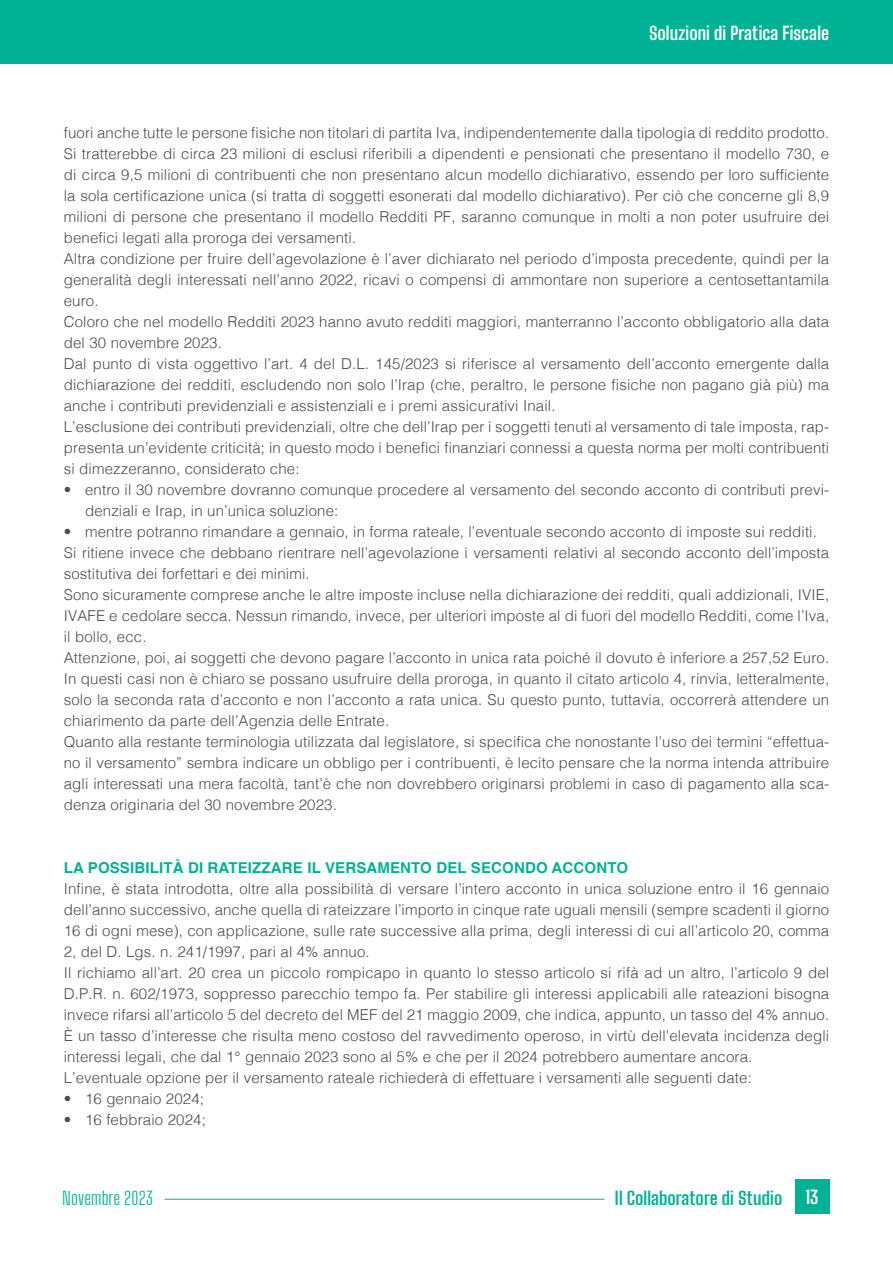
<style>
.page{position:relative;width:893px;height:1263px;background:#fff}
.page>*{position:absolute;margin:0;border:0;box-sizing:border-box;transform-origin:0 0}
.t1{font:700 18px "Big Shoulders Text";letter-spacing:.005em;color:#fff}
.t2{font:700 18px "Big Shoulders Text";color:#00b294}
.t3{font:300 18px "Big Shoulders Text";letter-spacing:.005em;color:#00b294}
.t4{font:300 15px/21px "Helvetica";letter-spacing:.01em;color:#4b4c4d}
.t5{font:700 15px "Helvetica";letter-spacing:.01em;color:#00b294}
</style>
<div class="page">
<div style="left:0;top:0;width:893px;height:64px;background:#00b294"></div>
<hr style="left:165px;top:1199px;width:439px;height:1px;background:#00b294">
<div style="left:795px;top:1179px;width:34px;height:34px;background:#00b294"></div>
<p class="t1" style="left:649px;top:21px;width:182px">Soluzioni di Pratica Fiscale</p>
<p class="t4" style="left:64px;top:121px;width:767px">fuori anche tutte le persone fisiche non titolari di partita Iva, indipendentemente dalla tipologia di reddito prodotto.<br>Si tratterebbe di circa 23 milioni di esclusi riferibili a dipendenti e pensionati che presentano il modello 730, e di circa 9,5 milioni di contribuenti che non presentano alcun modello dichiarativo, essendo per loro sufficiente la sola certificazione unica (si tratta di soggetti esonerati dal modello dichiarativo). Per ciò che concerne gli 8,9 milioni di persone che presentano il modello Redditi PF, saranno comunque in molti a non poter usufruire dei benefici legati alla proroga dei versamenti.<br>Altra condizione per fruire dell’agevolazione è l’aver dichiarato nel periodo d’imposta precedente, quindi per la generalità degli interessati nell’anno 2022, ricavi o compensi di ammontare non superiore a centosettantamila euro.<br>Coloro che nel modello Redditi 2023 hanno avuto redditi maggiori, manterranno l’acconto obbligatorio alla data del 30 novembre 2023.<br>Dal punto di vista oggettivo l’art. 4 del D.L. 145/2023 si riferisce al versamento dell’acconto emergente dalla dichiarazione dei redditi, escludendo non solo l’Irap (che, peraltro, le persone fisiche non pagano già più) ma anche i contributi previdenziali e assistenziali e i premi assicurativi Inail.<br>L’esclusione dei contributi previdenziali, oltre che dell’Irap per i soggetti tenuti al versamento di tale imposta, rap&shy;presenta un’evidente criticità; in questo modo i benefici finanziari connessi a questa norma per molti contribuenti si dimezzeranno, considerato che:</p>
<p class="t4" style="left:85px;top:478px;width:746px;text-indent:-21px">• entro il 30 novembre dovranno comunque procedere al versamento del secondo acconto di contributi previ&shy;denziali e Irap, in un’unica soluzione:</p>
<p class="t4" style="left:64px;top:520px;width:767px">• mentre potranno rimandare a gennaio, in forma rateale, l’eventuale secondo acconto di imposte sui redditi.<br>Si ritiene invece che debbano rientrare nell’agevolazione i versamenti relativi al secondo acconto dell’imposta sostitutiva dei forfettari e dei minimi.<br>Sono sicuramente comprese anche le altre imposte incluse nella dichiarazione dei redditi, quali addizionali, IVIE, IVAFE e cedolare secca. Nessun rimando, invece, per ulteriori imposte al di fuori del modello Redditi, come l’Iva, il bollo, ecc.<br>Attenzione, poi, ai soggetti che devono pagare l’acconto in unica rata poiché il dovuto è inferiore a 257,52 Euro.<br>In questi casi non è chiaro se possano usufruire della proroga, in quanto il citato articolo 4, rinvia, letteralmente, solo la seconda rata d’acconto e non l’acconto a rata unica. Su questo punto, tuttavia, occorrerà attendere un chiarimento da parte dell’Agenzia delle Entrate.<br>Quanto alla restante terminologia utilizzata dal legislatore, si specifica che nonostante l’uso dei termini “effettua&shy;no il versamento” sembra indicare un obbligo per i contribuenti, è lecito pensare che la norma intenda attribuire agli interessati una mera facoltà, tant’è che non dovrebbero originarsi problemi in caso di pagamento alla sca&shy;denza originaria del 30 novembre 2023.</p>
<p class="t5" style="left:64px;top:859px;width:566px">LA POSSIBILITÀ DI RATEIZZARE IL VERSAMENTO DEL SECONDO ACCONTO</p>
<p class="t4" style="left:64px;top:877px;width:767px">Infine, è stata introdotta, oltre alla possibilità di versare l’intero acconto in unica soluzione entro il 16 gennaio dell’anno successivo, anche quella di rateizzare l’importo in cinque rate uguali mensili (sempre scadenti il giorno 16 di ogni mese), con applicazione, sulle rate successive alla prima, degli interessi di cui all’articolo 20, comma 2, del D. Lgs. n. 241/1997, pari al 4% annuo.<br>Il richiamo all’art. 20 crea un piccolo rompicapo in quanto lo stesso articolo si rifà ad un altro, l’articolo 9 del D.P.R. n. 602/1973, soppresso parecchio tempo fa. Per stabilire gli interessi applicabili alle rateazioni bisogna invece rifarsi all’articolo 5 del decreto del MEF del 21 maggio 2009, che indica, appunto, un tasso del 4% annuo.<br>È un tasso d’interesse che risulta meno costoso del ravvedimento operoso, in virtù dell’elevata incidenza degli interessi legali, che dal 1° gennaio 2023 sono al 5% e che per il 2024 potrebbero aumentare ancora.<br>L’eventuale opzione per il versamento rateale richiederà di effettuare i versamenti alle seguenti date:</p>
<p class="t4" style="left:64px;top:1087px;width:142px">• 16 gennaio 2024;</p>
<p class="t4" style="left:64px;top:1108px;width:144px">• 16 febbraio 2024;</p>
<p class="t3" style="left:62px;top:1186px;width:92px">Novembre 2023</p>
<p class="t2" style="left:615px;top:1185px;width:169px">Il Collaboratore di Studio</p>
<p class="t1" style="left:806px;top:1184px;width:15px">13</p>
</div>
